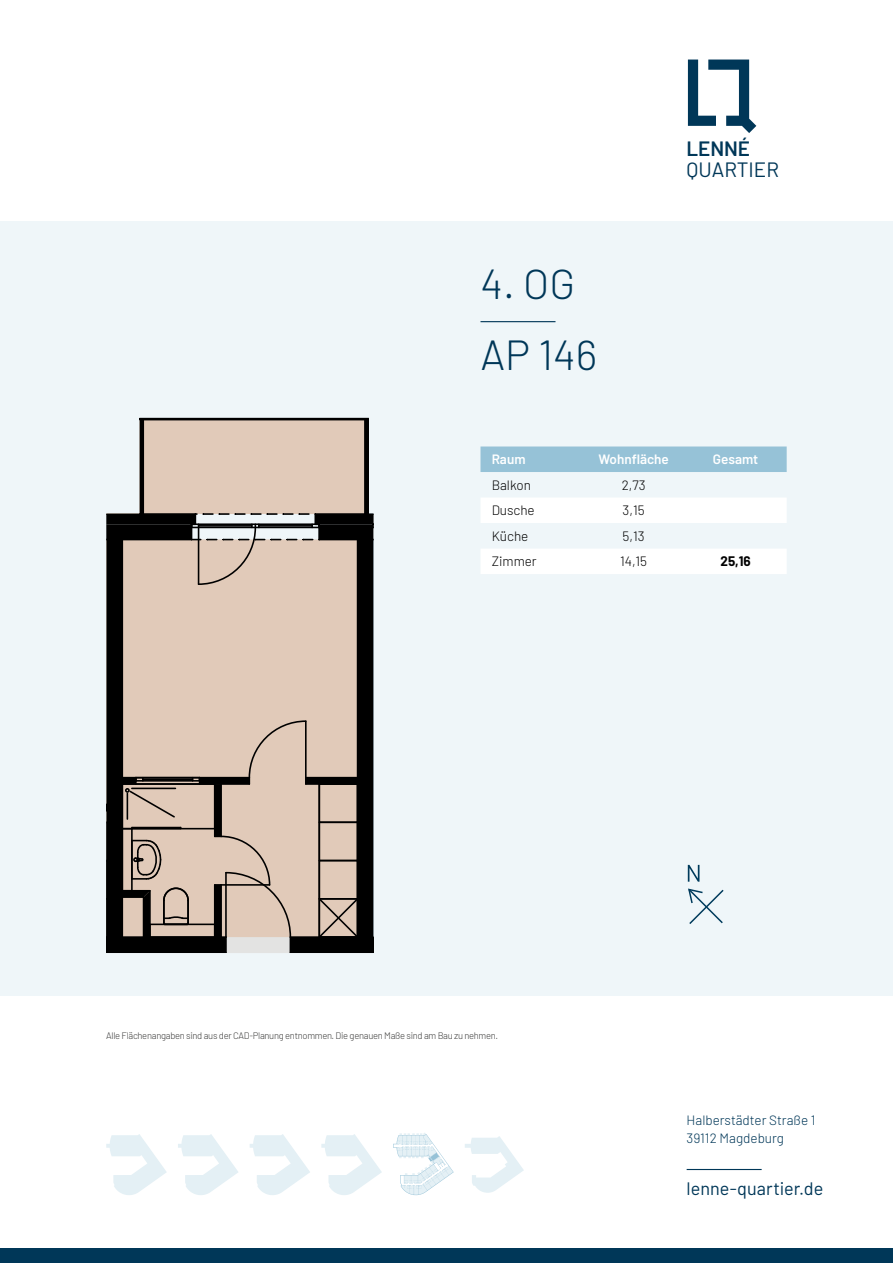
<style>
.page{position:relative;width:893px;height:1263px;background:#fff}
.page>*{position:absolute;margin:0;border:0;box-sizing:border-box;transform-origin:0 0}
.t1{font:300 42px "Barlow";color:#003758}
.t2{font:20.7px "Barlow";color:#003758}
.t3{font:600 20.7px "Barlow";letter-spacing:-.01em;color:#003758}
.t4{font:18px "Barlow";color:#003758}
.t5{font:300 13.5px "Barlow";color:#000}
.t6{font:300 13.5px/18px "Barlow";color:#003758}
.t7{font:600 13.5px "Barlow";color:#fff}
.t8{font:700 13.5px "Barlow";color:#000}
.t9{font:300 9.45px "Barlow";letter-spacing:-.03em;color:#3c3c3b}
</style>
<div class="page">
<svg style="left:688px;top:60px;width:68px;height:73px"></svg>
<div style="left:0;top:1248px;width:893px;height:15px;background:#003758"></div>
<hr style="left:687px;top:1169px;width:75px;height:1px;background:#003758">
<svg style="left:106px;top:1134px;width:61px;height:61px"></svg>
<svg style="left:178px;top:1134px;width:60px;height:61px"></svg>
<svg style="left:250px;top:1134px;width:60px;height:61px"></svg>
<svg style="left:321px;top:1134px;width:61px;height:61px"></svg>
<svg style="left:465px;top:1136px;width:59px;height:57px"></svg>
<div style="left:0;top:221px;width:893px;height:775px;background:#eff6f9"></div>
<svg style="left:393px;top:1133px;width:61px;height:62px"></svg>
<div style="left:480px;top:446px;width:307px;height:26px;background:#96c2d7"></div>
<svg style="left:481px;top:498px;width:306px;height:76px"></svg>
<hr style="left:480px;top:321px;width:75px;height:1px;background:#003758">
<hr style="left:106px;top:952px;width:120px;height:1px;background:#000">
<hr style="left:290px;top:952px;width:84px;height:1px;background:#000">
<svg style="left:106px;top:418px;width:268px;height:534px;background:#b4a397"></svg>
<svg style="left:687px;top:865px;width:37px;height:59px"></svg>
<h1 class="t1" style="left:480px;top:254px;width:96px">4. OG</h1>
<h1 class="t1" style="left:480px;top:324px;width:118px">AP 146</h1>
<h2 class="t3" style="left:687px;top:133px;width:65px">LENNÉ</h2>
<h2 class="t2" style="left:687px;top:155px;width:94px">QUARTIER</h2>
<h3 class="t7" style="left:492px;top:449px;width:35px">Raum</h3>
<h3 class="t7" style="left:598px;top:449px;width:72px">Wohnfläche</h3>
<h3 class="t7" style="left:713px;top:449px;width:47px">Gesamt</h3>
<h3 class="t5" style="left:492px;top:475px;width:41px">Balkon</h3>
<h3 class="t5" style="left:622px;top:475px;width:25px">2,73</h3>
<h3 class="t5" style="left:492px;top:501px;width:45px">Dusche</h3>
<h3 class="t5" style="left:623px;top:501px;width:24px">3,15</h3>
<h3 class="t5" style="left:492px;top:526px;width:38px">Küche</h3>
<h3 class="t5" style="left:623px;top:526px;width:24px">5,13</h3>
<h3 class="t5" style="left:492px;top:552px;width:47px">Zimmer</h3>
<h3 class="t5" style="left:620px;top:552px;width:29px">14,15</h3>
<h3 class="t8" style="left:720px;top:551px;width:32px">25,16</h3>
<p class="t9" style="left:106px;top:1028px;width:393px">Alle Flächenangaben sind aus der CAD-Planung entnommen. Die genauen Maße sind am Bau zu nehmen.</p>
<h3 class="t6" style="left:687px;top:1110px;width:131px">Halberstädter Straße 1<br>39112 Magdeburg</h3>
<h3 class="t4" style="left:687px;top:1176px;width:138px">lenne-quartier.de</h3>
</div>
